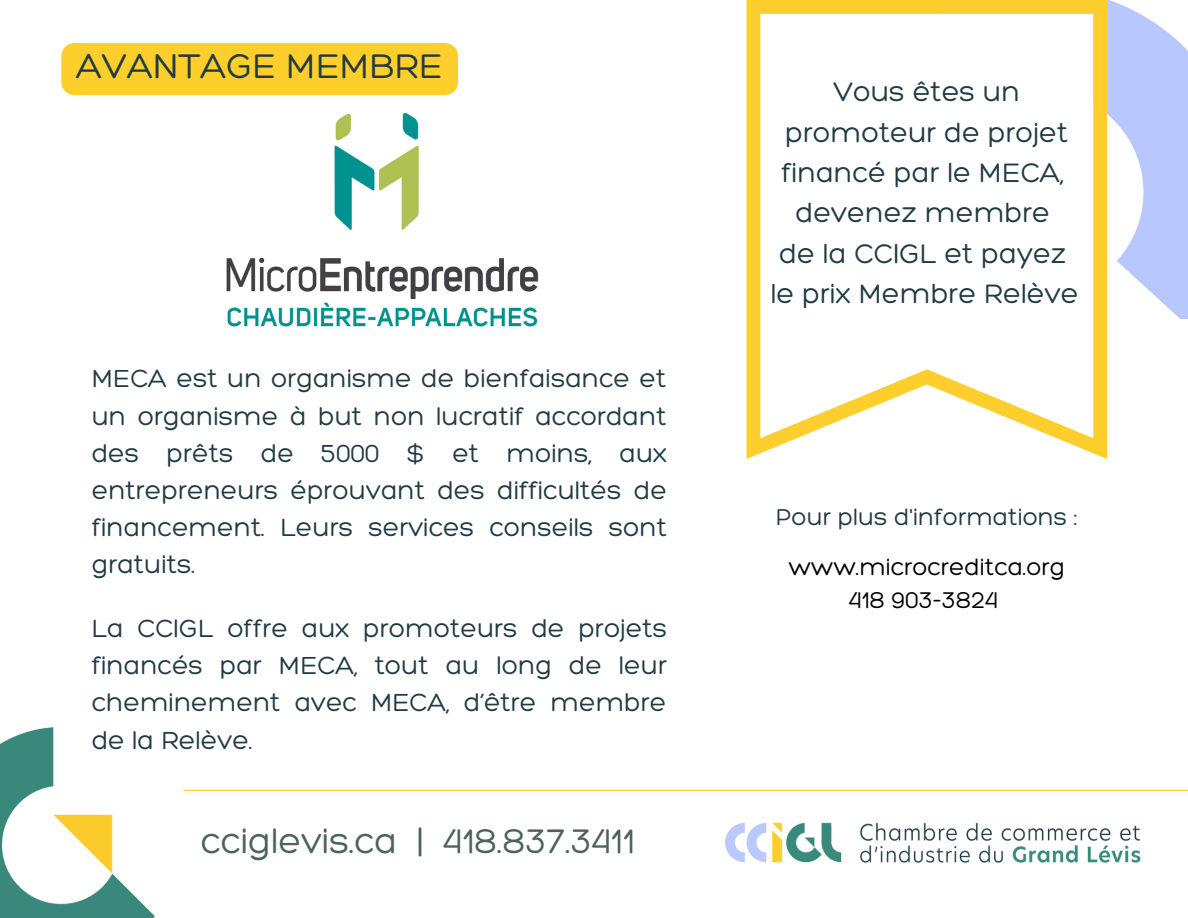
<style>
.page{position:relative;width:1188px;height:918px;background:#fff}
.page>*{position:absolute;margin:0;border:0;box-sizing:border-box;transform-origin:0 0}
.t1{font:37.05px "Hero";color:#4b6456}
.t2{font:37.05px "Hero";color:#213a43}
.t3{font:28.95px/40.3px "Hero";color:#213a43;text-align:center}
.t4{font:26.7px/37.2px "Hero";color:#213a43;text-align:justify}
.t5{font:24.75px/33.8px "Hero";color:#000;text-align:center}
.t6{font:24.75px "Hero";color:#213a43}
</style>
<div class="page">
<img style="left:1107px;top:0;width:81px;height:318px">
<svg style="left:747px;top:0;width:360px;height:459px"></svg>
<img style="left:679px;top:789px;width:509px;height:74px">
<img style="left:0;top:727px;width:155px;height:191px">
<hr style="left:183px;top:790px;width:1005px;height:1px;background:#fece2c">
<img style="left:226px;top:49px;width:313px;height:278px">
<div style="left:61px;top:43px;width:397px;height:52px;background:#fece2c;border-radius:13px"></div>
<h1 class="t2" style="left:76px;top:50px;width:368px">AVANTAGE MEMBRE</h1>
<p class="t4" style="left:92px;top:362px;width:577px">MECA est un organisme de bienfaisance et un organisme à but non lucratif accordant des prêts de 5000 $ et moins, aux entrepreneurs éprouvant des difficultés de financement. Leurs services conseils sont gratuits.</p>
<p class="t4" style="left:92px;top:612px;width:577px">La CCIGL offre aux promoteurs de projets financés par MECA, tout au long de leur cheminement avec MECA, d’être membre de la Relève.</p>
<h1 class="t1" style="left:201px;top:825px;width:435px">cciglevis.ca | 418.837.3411</h1>
<p class="t3" style="left:771px;top:74px;width:310px">Vous êtes un promoteur de projet financé par le MECA, devenez membre<br>de la CCIGL et payez le prix Membre Relève</p>
<p class="t6" style="left:776px;top:507px;width:303px">Pour plus d'informations :</p>
<p class="t5" style="left:788px;top:552px;width:278px">www.microcreditca.org<br>418 903-3824</p>
</div>
